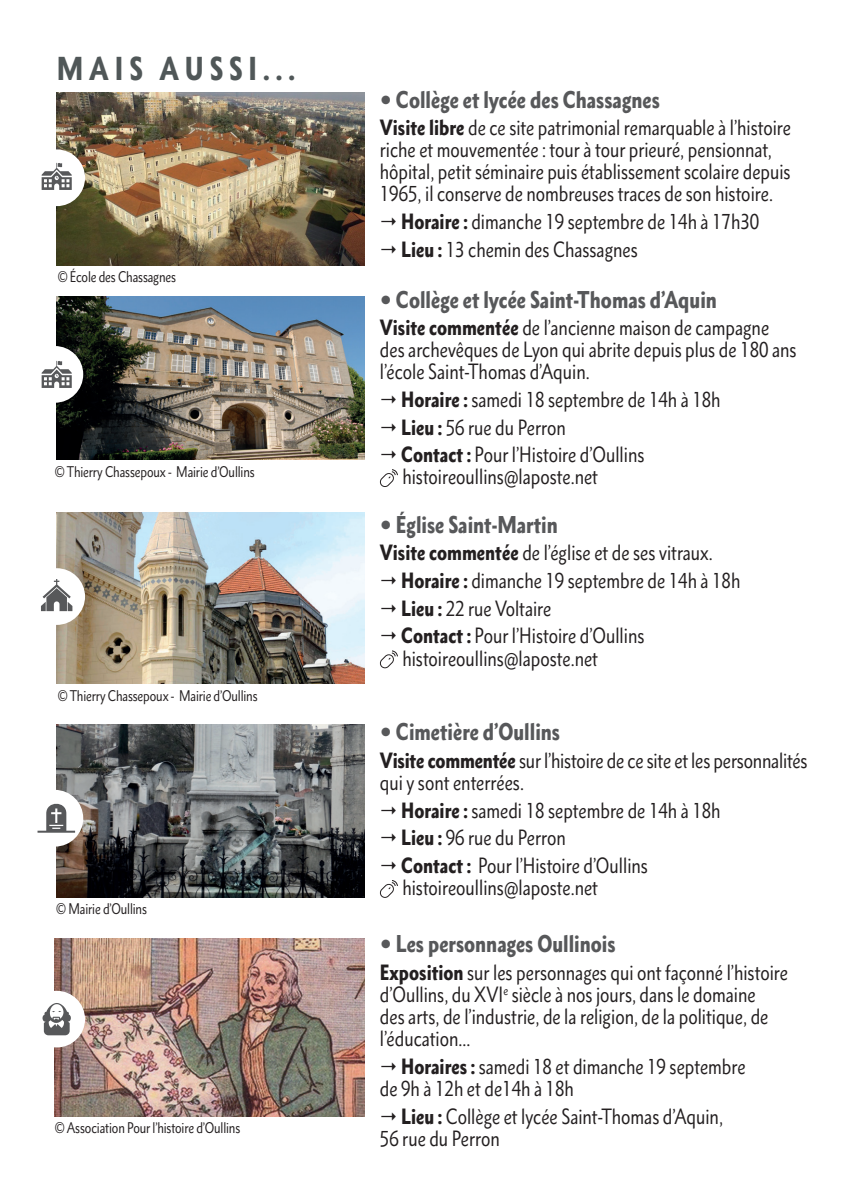
<style>
.page{position:relative;width:842px;height:1191px;background:#fff}
.page>*{position:absolute;margin:0;border:0;box-sizing:border-box;transform-origin:0 0}
.t1{font:900 condensed 30px "Metro Nova Pro";letter-spacing:.2em;color:#505758}
.t2{font:900 condensed 22px "Metro Nova Pro";color:#57585a}
.t3{font:condensed 20px/22px "Metro Nova Pro";color:#231f20}
.t4{font:condensed 14px "Metro Nova Pro";letter-spacing:-.01em;color:#231f20}
.s1{font-weight:900}
</style>
<div class="page">
<svg style="left:379px;top:469px;width:19px;height:18px"></svg>
<svg style="left:379px;top:650px;width:19px;height:19px"></svg>
<svg style="left:379px;top:880px;width:19px;height:18px"></svg>
<img style="left:57px;top:92px;width:307px;height:173px">
<img style="left:57px;top:296px;width:307px;height:163px">
<img style="left:57px;top:513px;width:307px;height:170px">
<img style="left:57px;top:725px;width:307px;height:172px">
<img style="left:55px;top:938px;width:309px;height:178px">
<div style="left:27px;top:790px;width:56px;height:56px;background:#fff;border-radius:50%"></div>
<div style="left:27px;top:346px;width:56px;height:57px;background:#fff;border-radius:50%"></div>
<div style="left:28px;top:149px;width:57px;height:57px;background:#fff;border-radius:50%"></div>
<div style="left:28px;top:990px;width:57px;height:57px;background:#fff;border-radius:50%"></div>
<div style="left:28px;top:568px;width:57px;height:57px;background:#fff;border-radius:50%"></div>
<svg style="left:38px;top:803px;width:37px;height:29px"></svg>
<svg style="left:42px;top:162px;width:30px;height:28px"></svg>
<svg style="left:42px;top:360px;width:30px;height:28px"></svg>
<svg style="left:41px;top:579px;width:31px;height:32px"></svg>
<svg style="left:43px;top:1003px;width:28px;height:32px"></svg>
<h1 class="t1" style="left:57px;top:50px;width:240px">MAIS AUSSI...</h1>
<p class="t4" style="left:58px;top:268px;width:120px">© École des Chassagnes</p>
<p class="t4" style="left:55px;top:463px;width:201px">© Thierry Chassepoux - Mairie d’Oullins</p>
<p class="t4" style="left:58px;top:687px;width:201px">© Thierry Chassepoux - Mairie d’Oullins</p>
<p class="t4" style="left:56px;top:900px;width:92px">© Mairie d’Oullins</p>
<p class="t4" style="left:55px;top:1118px;width:187px">© Association Pour l’histoire d’Oullins</p>
<p class="t2" style="left:396px;top:85px;width:265px">Collège et lycée des Chassagnes</p>
<p class="t3" style="left:380px;top:117px;width:413px"><span class="s1">Visite libre</span> de ce site patrimonial remarquable à l’histoire riche et mouvementée : tour à tour prieuré, pensionnat, hôpital, petit séminaire puis établissement scolaire depuis 1965, il conserve de nombreuses traces de son histoire.</p>
<p class="t3" style="left:401px;top:208px;width:360px;line-height:27.6px"><span class="s1">Horaire :</span> dimanche 19 septembre de 14h à 17h30<br><span class="s1">Lieu :</span> 13 chemin des Chassagnes</p>
<p class="t2" style="left:396px;top:285px;width:322px">Collège et lycée Saint-Thomas d’Aquin</p>
<p class="t3" style="left:380px;top:316px;width:418px"><span class="s1">Visite commentée</span> de l’ancienne maison de campagne des archevêques de Lyon qui abrite depuis plus de 180 ans l’école Saint-Thomas d’Aquin.</p>
<p class="t3" style="left:401px;top:385px;width:321px;line-height:27.6px"><span class="s1">Horaire :</span> samedi 18 septembre de 14h à 18h<br><span class="s1">Lieu :</span> 56 rue du Perron<br><span class="s1">Contact :</span> Pour l’Histoire d’Oullins</p>
<p class="t3" style="left:402px;top:465px;width:197px">histoireoullins@laposte.net</p>
<p class="t2" style="left:396px;top:510px;width:163px">Église Saint-Martin</p>
<p class="t3" style="left:401px;top:539px;width:341px;line-height:27.6px;text-indent:-21px"><span class="s1">Visite commentée</span> de l’église et de ses vitraux.<br><span class="s1">Horaire :</span> dimanche 19 septembre de 14h à 18h <span class="s1">Lieu :</span> 22 rue Voltaire<br><span class="s1">Contact :</span> Pour l’Histoire d’Oullins</p>
<p class="t3" style="left:402px;top:647px;width:197px">histoireoullins@laposte.net</p>
<p class="t2" style="left:396px;top:718px;width:166px">Cimetière d’Oullins</p>
<p class="t3" style="left:380px;top:749px;width:429px"><span class="s1">Visite commentée</span> sur l’histoire de ce site et les personnalités qui y sont enterrées.</p>
<p class="t3" style="left:401px;top:796px;width:321px;line-height:27.6px"><span class="s1">Horaire :</span> samedi 18 septembre de 14h à 18h<br><span class="s1">Lieu :</span> 96 rue du Perron<br><span class="s1">Contact :</span> Pour l’Histoire d’Oullins</p>
<p class="t3" style="left:402px;top:876px;width:197px">histoireoullins@laposte.net</p>
<p class="t2" style="left:396px;top:930px;width:221px">Les personnages Oullinois</p>
<p class="t3" style="left:380px;top:961px;width:410px"><span class="s1">Exposition</span> sur les personnages qui ont façonné l’histoire d’Oullins, du XVI<sup>e</sup> siècle à nos jours, dans le domaine<br>des arts, de l’industrie, de la religion, de la politique, de l’éducation...</p>
<p class="t3" style="left:380px;top:1055px;width:367px;text-indent:21px"><span class="s1">Horaires :</span> samedi 18 et dimanche 19 septembre de 9h à 12h et de14h à 18h</p>
<p class="t3" style="left:380px;top:1104px;width:345px;text-indent:21px"><span class="s1">Lieu :</span> Collège et lycée Saint-Thomas d’Aquin,<br>56 rue du Perron</p>
</div>
